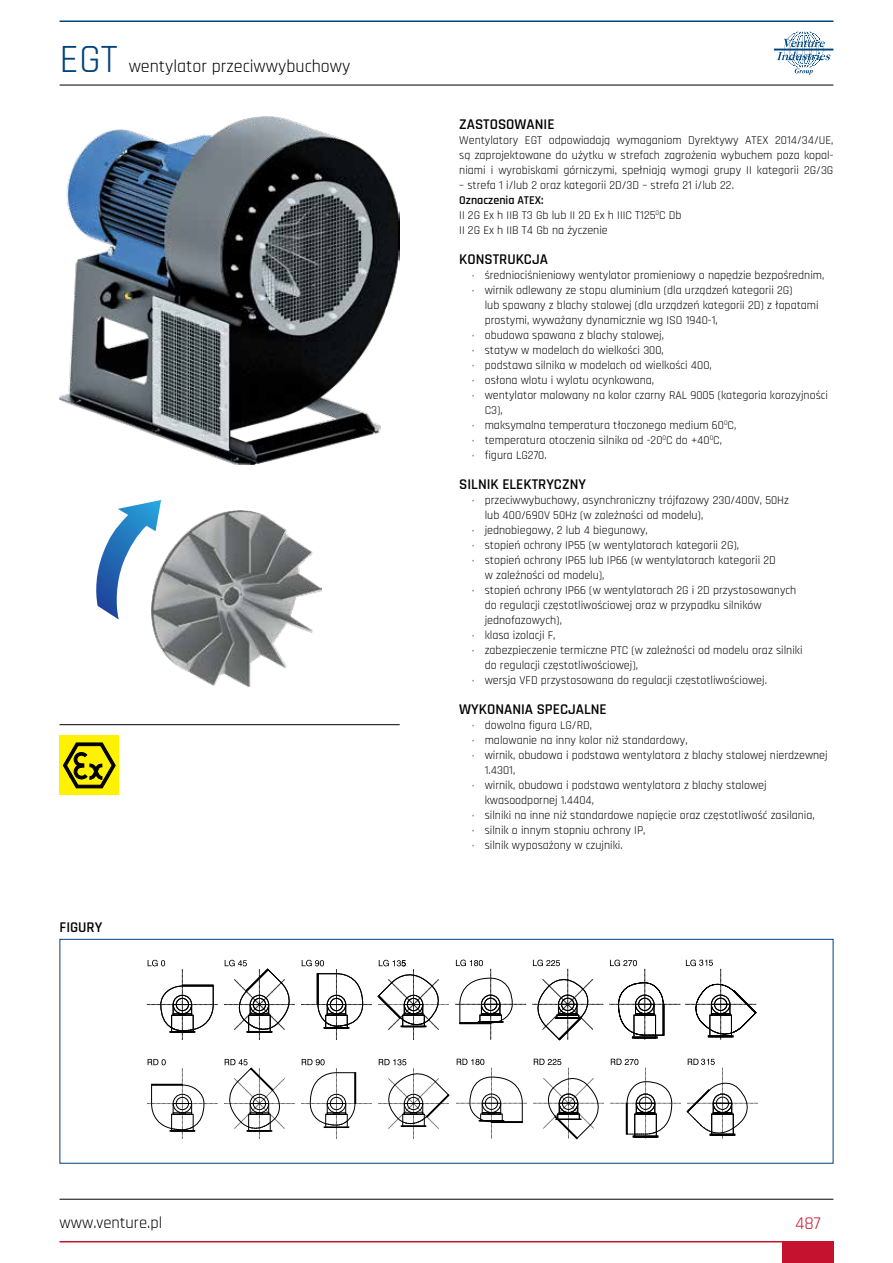
<style>
.page{position:relative;width:893px;height:1263px;background:#fff}
.page>*{position:absolute;margin:0;border:0;box-sizing:border-box;transform-origin:0 0}
.t1{font:40.5px "Rajdhani";color:#00427a}
.t2{font:18px "Rajdhani";color:#000}
.t3{font:18px "Rajdhani";color:#c4122f}
.t4{font:16.5px "Rajdhani";color:#000}
.t5{font:600 15px "Rajdhani";color:#000}
.t6{font:12px/15px "Rajdhani";color:#000}
.s1{font-weight:600}
.s2{font-size:10.5px}
</style>
<div class="page">
<div style="left:782px;top:1241px;width:51px;height:22px;background:#c4122f"></div>
<svg style="left:774px;top:31px;width:59px;height:44px"></svg>
<hr style="left:60px;top:85px;width:773px;height:1px;background:#000">
<hr style="left:60px;top:1199px;width:773px;height:1px;background:#000">
<hr style="left:60px;top:21px;width:773px;height:1px;background:#00427a">
<hr style="left:60px;top:1241px;width:773px;height:1px;background:#c4122f">
<hr style="left:60px;top:724px;width:340px;height:1px;background:#000">
<div style="left:60px;top:736px;width:59px;height:59px;background:#fff200"></div>
<svg style="left:62px;top:742px;width:54px;height:47px"></svg>
<svg style="left:147px;top:1059px;width:303px;height:80px"></svg>
<svg style="left:456px;top:1059px;width:302px;height:80px"></svg>
<svg style="left:559px;top:1094px;width:19px;height:18px"></svg>
<div style="left:559px;top:1094px;width:19px;height:19px;border:1px solid #000;border-radius:50%"></div>
<svg style="left:147px;top:960px;width:610px;height:81px"></svg>
<div style="left:60px;top:939px;width:773px;height:224px;border:1px solid #00427a"></div>
<img style="left:60px;top:116px;width:340px;height:348px">
<img style="left:152px;top:510px;width:170px;height:176px">
<svg style="left:96px;top:500px;width:65px;height:119px"></svg>
<h1 class="t1" style="left:60px;top:36px;width:60px">EGT</h1>
<h2 class="t2" style="left:129px;top:56px;width:223px">wentylator przeciwwybuchowy</h2>
<p class="t5" style="left:60px;top:918px;width:44px">FIGURY</p>
<p class="t5" style="left:459px;top:115px;width:97px">ZASTOSOWANIE</p>
<p class="t6" style="left:459px;top:133px;width:376px;text-align:justify">Wentylatory EGT odpowiadają wymaganiom Dyrektywy ATEX 2014/34/UE, są zaprojektowane do użytku w strefach zagrożenia wybuchem poza kopal&shy;niami i wyrobiskami górniczymi, spełniają wymogi grupy II kategorii 2G/3G</p>
<p class="t6" style="left:459px;top:178px;width:276px">– strefa 1 i/lub 2 oraz kategorii 2D/3D – strefa 21 i/lub 22.</p>
<p class="t6" style="left:459px;top:193px;width:224px"><span class="s1">Oznaczenia ATEX:<br></span>II 2G Ex h IIB T3 Gb lub II 2D Ex h IIIC T125<sup>0</sup>C Db<br>II 2G Ex h IIB T4 Gb na życzenie</p>
<p class="t5" style="left:459px;top:250px;width:90px">KONSTRUKCJA</p>
<p class="t6" style="left:472px;top:268px;width:354px"><span class="s2">·</span> średniociśnieniowy wentylator promieniowy o napędzie bezpośrednim, <span class="s2">·</span> wirnik odlewany ze stopu aluminium (dla urządzeń kategorii 2G)</p>
<p class="t6" style="left:485px;top:298px;width:335px">lub spawany z blachy stalowej (dla urządzeń kategorii 2D) z łopatami</p>
<p class="t6" style="left:485px;top:313px;width:234px">prostymi, wyważany dynamicznie wg ISO 1940-1,</p>
<p class="t6" style="left:472px;top:328px;width:193px"><span class="s2">·</span> obudowa spawana z blachy stalowej,</p>
<p class="t6" style="left:472px;top:343px;width:193px"><span class="s2">·</span> statyw w modelach do wielkości 300,</p>
<p class="t6" style="left:472px;top:358px;width:241px"><span class="s2">·</span> podstawa silnika w modelach od wielkości 400,</p>
<p class="t6" style="left:472px;top:373px;width:184px"><span class="s2">·</span> osłona wlotu i wylotu ocynkowana,</p>
<p class="t6" style="left:472px;top:388px;width:358px"><span class="s2">·</span> wentylator malowany na kolor czarny RAL 9005 (kategoria korozyjności</p>
<p class="t6" style="left:485px;top:403px;width:20px">C3),</p>
<p class="t6" style="left:472px;top:418px;width:266px"><span class="s2">·</span> maksymalna temperatura tłoczonego medium 60<sup>0</sup>C,</p>
<p class="t6" style="left:472px;top:433px;width:252px"><span class="s2">·</span> temperatura otoczenia silnika od -20<sup>0</sup>C do +40<sup>0</sup>C,</p>
<p class="t6" style="left:472px;top:448px;width:76px"><span class="s2">·</span> figura LG270.</p>
<p class="t5" style="left:459px;top:475px;width:128px">SILNIK ELEKTRYCZNY</p>
<p class="t6" style="left:472px;top:493px;width:318px"><span class="s2">·</span> przeciwwybuchowy, asynchroniczny trójfazowy 230/400V, 50Hz</p>
<p class="t6" style="left:485px;top:508px;width:220px">lub 400/690V 50Hz (w zależności od modelu),</p>
<p class="t6" style="left:472px;top:523px;width:177px"><span class="s2">·</span> jednobiegowy, 2 lub 4 biegunowy,</p>
<p class="t6" style="left:472px;top:538px;width:269px"><span class="s2">·</span> stopień ochrony IP55 (w wentylatorach kategorii 2G),</p>
<p class="t6" style="left:472px;top:553px;width:305px"><span class="s2">·</span> stopień ochrony IP65 lub IP66 (w wentylatorach kategorii 2D</p>
<p class="t6" style="left:485px;top:568px;width:121px">w zależności od modelu),</p>
<p class="t6" style="left:472px;top:583px;width:326px"><span class="s2">·</span> stopień ochrony IP66 (w wentylatorach 2G i 2D przystosowanych</p>
<p class="t6" style="left:485px;top:598px;width:278px">do regulacji częstotliwościowej oraz w przypadku silników</p>
<p class="t6" style="left:485px;top:613px;width:79px">jednofazowych),</p>
<p class="t6" style="left:472px;top:628px;width:85px"><span class="s2">·</span> klasa izolacji F,</p>
<p class="t6" style="left:472px;top:643px;width:332px"><span class="s2">·</span> zabezpieczenie termiczne PTC (w zależności od modelu oraz silniki</p>
<p class="t6" style="left:485px;top:658px;width:155px">do regulacji częstotliwościowej),</p>
<p class="t6" style="left:472px;top:673px;width:296px"><span class="s2">·</span> wersja VFD przystosowana do regulacji częstotliwościowej.</p>
<p class="t5" style="left:459px;top:700px;width:149px">WYKONANIA SPECJALNE</p>
<p class="t6" style="left:472px;top:718px;width:122px"><span class="s2">·</span> dowolna figura LG/RD,</p>
<p class="t6" style="left:472px;top:733px;width:217px"><span class="s2">·</span> malowanie na inny kolor niż standardowy,</p>
<p class="t6" style="left:472px;top:748px;width:357px"><span class="s2">·</span> wirnik, obudowa i podstawa wentylatora z blachy stalowej nierdzewnej</p>
<p class="t6" style="left:485px;top:763px;width:32px">1.4301,</p>
<p class="t6" style="left:472px;top:778px;width:296px"><span class="s2">·</span> wirnik, obudowa i podstawa wentylatora z blachy stalowej</p>
<p class="t6" style="left:485px;top:793px;width:111px">kwasoodpornej 1.4404,</p>
<p class="t6" style="left:472px;top:808px;width:344px"><span class="s2">·</span> silniki na inne niż standardowe napięcie oraz częstotliwość zasilania,</p>
<p class="t6" style="left:472px;top:823px;width:175px"><span class="s2">·</span> silnik o innym stopniu ochrony IP,</p>
<p class="t6" style="left:472px;top:838px;width:152px"><span class="s2">·</span> silnik wyposażony w czujniki.</p>
<h3 class="t4" style="left:60px;top:1213px;width:104px">www.venture.pl</h3>
<h2 class="t3" style="left:795px;top:1213px;width:27px">487</h2>
</div>
